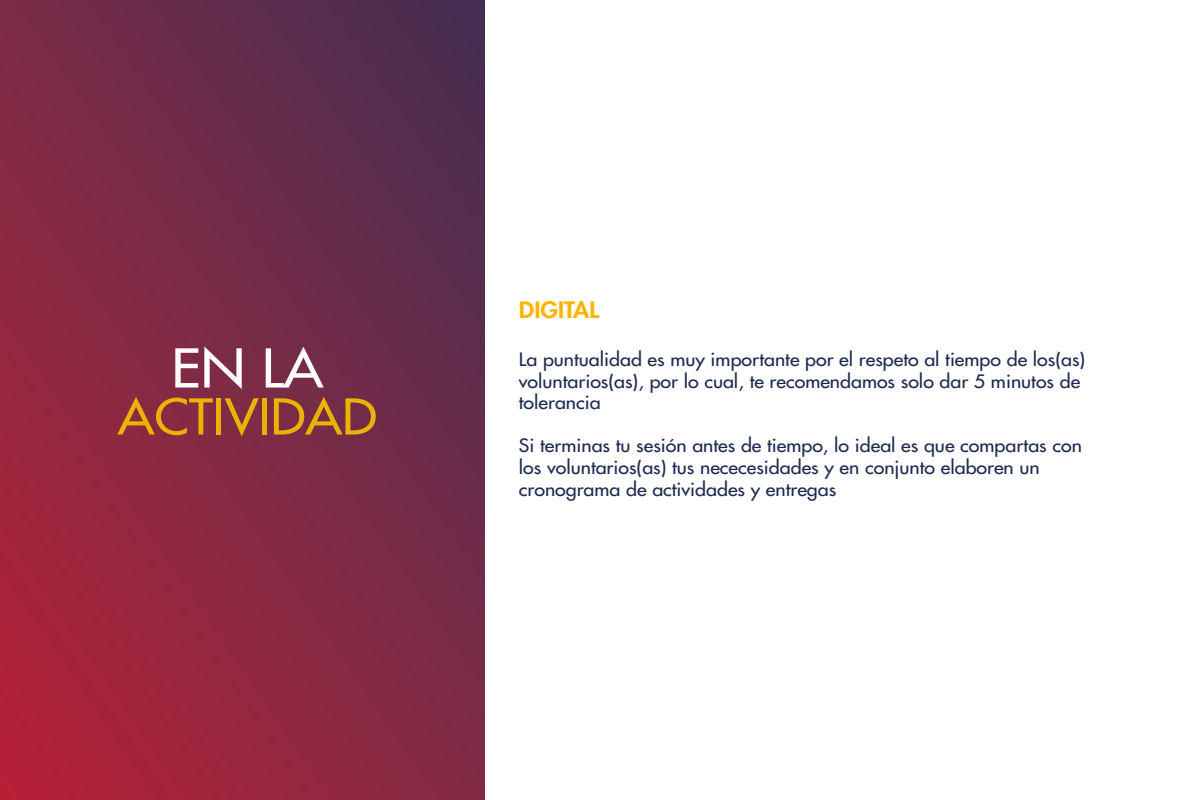
<style>
.page{position:relative;width:1200px;height:800px;background:#fff}
.page>*{position:absolute;margin:0;border:0;box-sizing:border-box;transform-origin:0 0}
.t1{font:500 52px "Futura Std";color:#fff;scale:1.09 1}
.t2{font:500 48px "Futura Std";color:#ebb300;scale:1.09 1}
.t3{font:800 22px "Futura Std";color:#fab500;scale:1.09 1}
.t4{font:500 18px/21.6px "Futura Std";color:#1e2b50;scale:1.09 1}
</style>
<div class="page">
<svg style="left:0;top:0;width:484px;height:800px;background:#7d2a45"></svg>
<h1 class="t1" style="left:171px;top:336px;width:141px">EN LA</h1>
<h2 class="t2" style="left:118px;top:387px;width:239px">ACTIVIDAD</h2>
<p class="t3" style="left:519px;top:296px;width:75px">DIGITAL</p>
<p class="t4" style="left:519px;top:349px;width:521px">La puntualidad es muy importante por el respeto al tiempo de los(as) voluntarios(as), por lo cual, te recomendamos solo dar 5 minutos de tolerancia</p>
<p class="t4" style="left:519px;top:435px;width:518px">Si terminas tu sesión antes de tiempo, lo ideal es que compartas con los voluntarios(as) tus nececesidades y en conjunto elaboren un cronograma de actividades y entregas</p>
</div>
